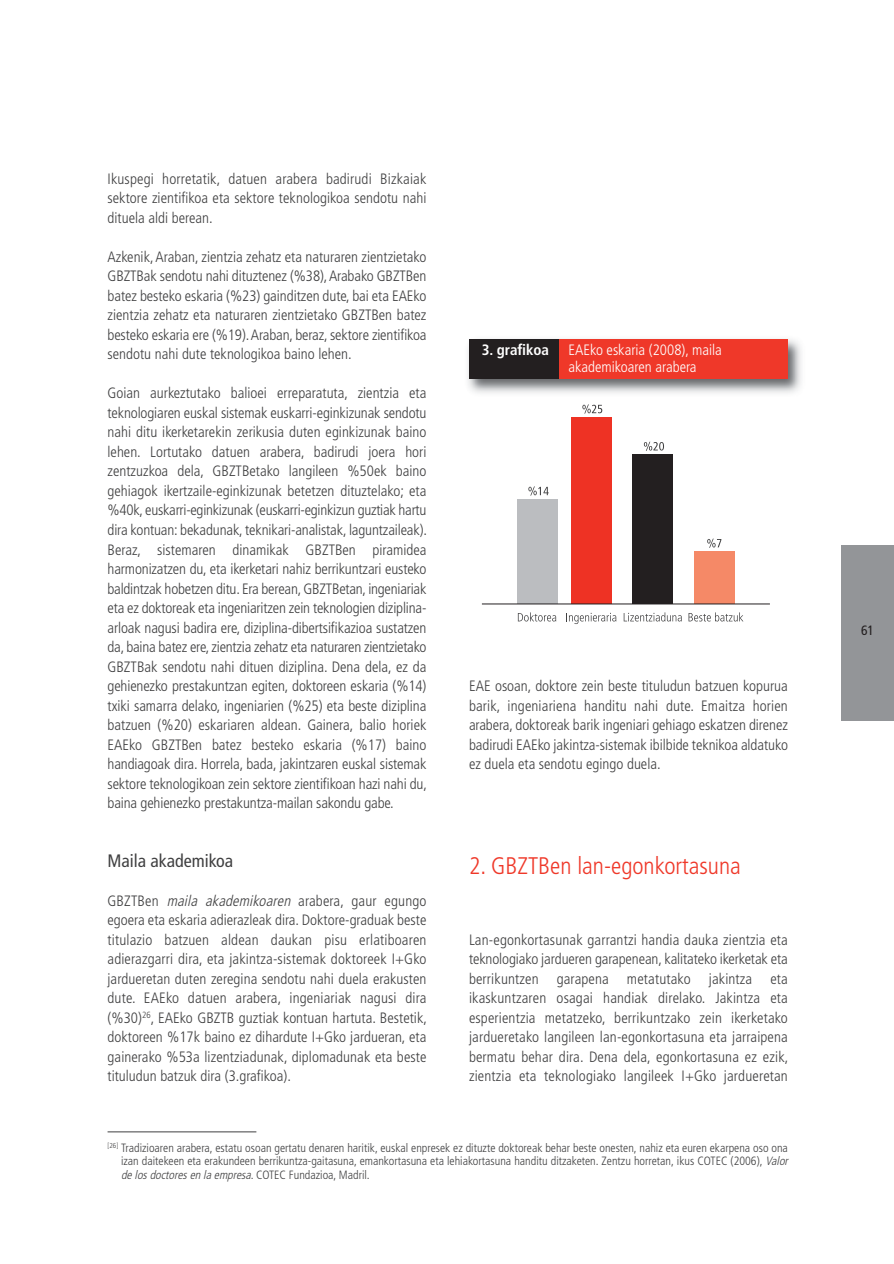
<style>
.page{position:relative;width:894px;height:1264px;background:#fff}
.page>*{position:absolute;margin:0;border:0;box-sizing:border-box;transform-origin:0 0}
.t1{font:300 condensed 24px "Frutiger LT Std";color:#ef3829}
.t2{font:condensed 18px "Frutiger LT Std";color:#404041}
.t3{font:300 condensed 15px/19.5px "Frutiger LT Std";color:#404041;text-align:justify}
.t4{font:300 condensed 15px/16.5px "Frutiger LT Std";color:#fff}
.t5{font:700 condensed 15px "Frutiger LT Std";color:#fff}
.t6{font:condensed 13.5px "Frutiger LT Std";color:#231f20}
.t7{font:300 condensed 12px/13.5px "Frutiger LT Std";color:#404041}
.s1{font-style:italic}
</style>
<div class="page">
<div style="left:841px;top:544px;width:53px;height:176px;background:#939598"></div>
<hr style="left:108px;top:1131px;width:148px;height:1px;background:#404041">
<img style="left:468px;top:339px;width:333px;height:54px">
<div style="left:469px;top:340px;width:319px;height:39px;background:#ef3829"></div>
<div style="left:469px;top:340px;width:89px;height:39px;background:#231f20"></div>
<svg style="left:518px;top:612px;width:38px;height:9px"></svg>
<svg style="left:566px;top:612px;width:50px;height:12px"></svg>
<svg style="left:624px;top:612px;width:58px;height:9px"></svg>
<svg style="left:688px;top:612px;width:55px;height:9px"></svg>
<div style="left:694px;top:551px;width:41px;height:53px;background:#f58967"></div>
<div style="left:633px;top:455px;width:40px;height:149px;background:#231f20"></div>
<div style="left:571px;top:417px;width:41px;height:187px;background:#ee3224"></div>
<div style="left:517px;top:499px;width:41px;height:105px;background:#bbbdc0"></div>
<svg style="left:707px;top:538px;width:14px;height:9px"></svg>
<svg style="left:644px;top:441px;width:20px;height:10px"></svg>
<svg style="left:582px;top:404px;width:20px;height:9px"></svg>
<svg style="left:528px;top:486px;width:21px;height:9px"></svg>
<hr style="left:482px;top:603px;width:288px;height:1px;background:#231f20">
<p class="t3" style="left:108px;top:170px;width:320px">Ikuspegi horretatik, datuen arabera badirudi Bizkaiak sektore zientifikoa eta sektore teknologikoa sendotu nahi dituela aldi berean.</p>
<p class="t3" style="left:108px;top:248px;width:320px">Azkenik, Araban, zientzia zehatz eta naturaren zientzietako GBZTBak sendotu nahi dituztenez (%38), Arabako GBZTBen batez besteko eskaria (%23) gainditzen dute, bai eta EAEko zientzia zehatz eta naturaren zientzietako GBZTBen batez besteko eskaria ere (%19). Araban, beraz, sektore zientifikoa sendotu nahi dute teknologikoa baino lehen.</p>
<p class="t3" style="left:108px;top:384px;width:321px">Goian aurkeztutako balioei erreparatuta, zientzia eta teknologiaren euskal sistemak euskarri-eginkizunak sendotu nahi ditu ikerketarekin zerikusia duten eginkizunak baino lehen. Lortutako datuen arabera, badirudi joera hori zentzuzkoa dela, GBZTBetako langileen %50ek baino gehiagok ikertzaile-eginkizunak betetzen dituztelako; eta %40k, euskarri-eginkizunak (euskarri-eginkizun guztiak hartu dira kontuan: bekadunak, teknikari-analistak, laguntzaileak).<br>Beraz, sistemaren dinamikak GBZTBen piramidea harmonizatzen du, eta ikerketari nahiz berrikuntzari eusteko baldintzak hobetzen ditu. Era berean, GBZTBetan, ingeniariak eta ez doktoreak eta ingeniaritzen zein teknologien diziplina&shy;arloak nagusi badira ere, diziplina-dibertsifikazioa sustatzen da, baina batez ere, zientzia zehatz eta naturaren zientzietako GBZTBak sendotu nahi dituen diziplina. Dena dela, ez da gehienezko prestakuntzan egiten, doktoreen eskaria (%14) txiki samarra delako, ingeniarien (%25) eta beste diziplina batzuen (%20) eskariaren aldean. Gainera, balio horiek EAEko GBZTBen batez besteko eskaria (%17) baino handiagoak dira. Horrela, bada, jakintzaren euskal sistemak sektore teknologikoan zein sektore zientifikoan hazi nahi du, baina gehienezko prestakuntza-mailan sakondu gabe.</p>
<p class="t2" style="left:108px;top:853px;width:127px">Maila akademikoa</p>
<p class="t3" style="left:108px;top:891px;width:321px">GBZTBen <span class="s1">maila akademikoaren</span> arabera, gaur egungo egoera eta eskaria adierazleak dira. Doktore-graduak beste titulazio batzuen aldean daukan pisu erlatiboaren adierazgarri dira, eta jakintza-sistemak doktoreek I+Gko jardueretan duten zeregina sendotu nahi duela erakusten dute. EAEko datuen arabera, ingeniariak nagusi dira (%30)<sup>26</sup>, EAEko GBZTB guztiak kontuan hartuta. Bestetik, doktoreen %17k baino ez dihardute I+Gko jardueran, eta gainerako %53a lizentziadunak, diplomadunak eta beste tituludun batzuk dira (3.grafikoa).</p>
<p class="t5" style="left:482px;top:344px;width:69px">3. grafikoa</p>
<p class="t4" style="left:568px;top:343px;width:155px">EAEko eskaria (2008), maila akademikoaren arabera</p>
<p class="t3" style="left:469px;top:677px;width:320px">EAE osoan, doktore zein beste tituludun batzuen kopurua barik, ingeniariena handitu nahi dute. Emaitza horien arabera, doktoreak barik ingeniari gehiago eskatzen direnez badirudi EAEko jakintza-sistemak ibilbide teknikoa aldatuko ez duela eta sendotu egingo duela.</p>
<h1 class="t1" style="left:469px;top:856px;width:273px">2. GBZTBen lan-egonkortasuna</h1>
<p class="t3" style="left:469px;top:930px;width:321px">Lan-egonkortasunak garrantzi handia dauka zientzia eta teknologiako jardueren garapenean, kalitateko ikerketak eta berrikuntzen garapena metatutako jakintza eta ikaskuntzaren osagai handiak direlako. Jakintza eta esperientzia metatzeko, berrikuntzako zein ikerketako jardueretako langileen lan-egonkortasuna eta jarraipena bermatu behar dira. Dena dela, egonkortasuna ez ezik, zientzia eta teknologiako langileek I+Gko jardueretan</p>
<p class="t7" style="left:121px;top:1141px;width:671px;text-indent:-14px"><sup>[26]</sup> Tradizioaren arabera, estatu osoan gertatu denaren haritik, euskal enpresek ez dituzte doktoreak behar beste onesten, nahiz eta euren ekarpena oso ona izan daitekeen eta erakundeen berrikuntza-gaitasuna, emankortasuna eta lehiakortasuna handitu ditzaketen. Zentzu horretan, ikus COTEC (2006), <span class="s1">Valor de losdoctoresen la empresa</span>. COTEC Fundazioa, Madril.</p>
<p class="t6" style="left:861px;top:625px;width:14px">61</p>
</div>
